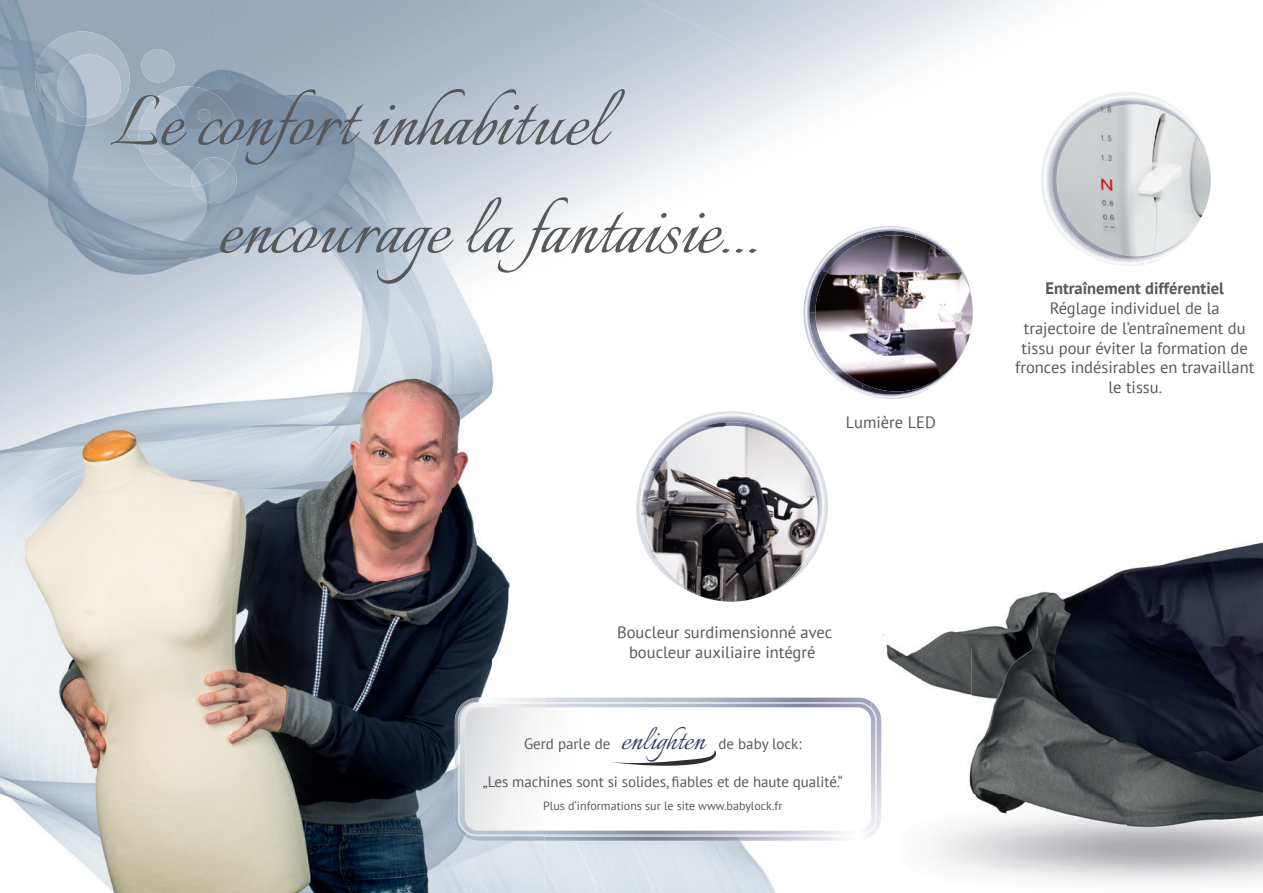
<style>
.page{position:relative;width:1263px;height:893px;background:#fff}
.page>*{position:absolute;margin:0;border:0;box-sizing:border-box;transform-origin:0 0}
.t1{font:90px/108px "Italianno";color:#57585a}
.t2{font:36px "Italianno";color:#323c5f}
.t3{font:16.5px/19.8px "PT Sans";color:#57585a;text-align:center}
.t4{font:700 16.5px "PT Sans";color:#57585a}
.t5{font:15px "PT Sans";letter-spacing:-.005em;color:#57585a}
.t6{font:12px "PT Sans";color:#57585a}
</style>
<div class="page">
<img style="left:971px;top:569px;width:155px;height:78px">
<img style="left:1126px;top:542px;width:137px;height:341px">
<img style="left:939px;top:647px;width:187px;height:236px">
<img style="left:0;top:0;width:54px;height:813px">
<img style="left:809px;top:836px;width:62px;height:5px">
<img style="left:545px;top:592px;width:317px;height:106px">
<img style="left:863px;top:396px;width:9px;height:306px">
<img style="left:863px;top:526px;width:1px;height:52px">
<img style="left:810px;top:78px;width:54px;height:448px">
<img style="left:647px;top:2px;width:55px;height:204px">
<img style="left:701px;top:28px;width:55px;height:178px">
<img style="left:54px;top:158px;width:269px;height:161px">
<img style="left:323px;top:0;width:217px;height:319px">
<img style="left:863px;top:103px;width:1px;height:123px">
<img style="left:54px;top:126px;width:86px;height:32px">
<img style="left:140px;top:86px;width:101px;height:101px">
<img style="left:35px;top:31px;width:95px;height:95px">
<img style="left:58px;top:55px;width:67px;height:62px">
<img style="left:141px;top:49px;width:34px;height:33px">
<img style="left:126px;top:96px;width:9px;height:54px">
<img style="left:135px;top:96px;width:49px;height:58px">
<img style="left:192px;top:164px;width:48px;height:39px">
<img style="left:191px;top:157px;width:39px;height:30px">
<img style="left:202px;top:124px;width:18px;height:18px">
<svg style="left:198px;top:109px;width:13px;height:13px"></svg>
<img style="left:881px;top:634px;width:41px;height:233px">
<img style="left:921px;top:629px;width:50px;height:203px">
<img style="left:26px;top:319px;width:415px;height:574px">
<img style="left:441px;top:789px;width:104px;height:104px">
<img style="left:441px;top:319px;width:52px;height:470px">
<img style="left:493px;top:378px;width:52px;height:320px">
<img style="left:455px;top:698px;width:90px;height:143px">
<img style="left:876px;top:708px;width:1px;height:122px">
<img style="left:545px;top:835px;width:313px;height:1px">
<img style="left:468px;top:703px;width:408px;height:132px">
<img style="left:803px;top:226px;width:168px;height:170px">
<img style="left:872px;top:359px;width:88px;height:40px">
<img style="left:820px;top:236px;width:42px;height:36px">
<img style="left:862px;top:231px;width:53px;height:11px">
<img style="left:915px;top:235px;width:47px;height:37px">
<img style="left:809px;top:272px;width:19px;height:82px">
<img style="left:961px;top:272px;width:7px;height:14px">
<img style="left:820px;top:354px;width:42px;height:35px">
<img style="left:862px;top:383px;width:53px;height:11px">
<img style="left:915px;top:368px;width:37px;height:23px">
<img style="left:1041px;top:92px;width:168px;height:174px">
<img style="left:1052px;top:100px;width:156px;height:159px">
<img style="left:646px;top:592px;width:91px;height:10px">
<img style="left:636px;top:411px;width:192px;height:181px">
<img style="left:654px;top:434px;width:32px;height:31px">
<img style="left:686px;top:422px;width:90px;height:17px">
<img style="left:776px;top:434px;width:32px;height:31px">
<img style="left:641px;top:465px;width:20px;height:44px">
<img style="left:804px;top:465px;width:17px;height:44px">
<img style="left:641px;top:509px;width:14px;height:43px">
<img style="left:809px;top:509px;width:12px;height:43px">
<img style="left:651px;top:552px;width:35px;height:38px">
<svg style="left:686px;top:587px;width:12px;height:8px"></svg>
<svg style="left:770px;top:589px;width:6px;height:4px"></svg>
<img style="left:776px;top:552px;width:35px;height:38px">
<svg style="left:610px;top:750px;width:106px;height:16px"></svg>
<h1 class="t1" style="left:219px;top:75px;width:542px;text-indent:-108px">Le confort inhabituel encourage la fantaisie...</h1>
<p class="t3" style="left:846px;top:412px;width:91px">Lumière LED</p>
<p class="t3" style="left:617px;top:622px;width:217px">Boucleur surdimensionné avec boucleur auxiliaire intégré</p>
<h2 class="t2" style="left:621px;top:720px;width:85px">enlighten</h2>
<p class="t5" style="left:524px;top:734px;width:88px">Gerd parle de</p>
<p class="t5" style="left:718px;top:734px;width:85px">de baby lock:</p>
<p class="t5" style="left:483px;top:772px;width:362px">„Les machines sont si solides, fiables et de haute qualité.“</p>
<p class="t6" style="left:543px;top:798px;width:241px">Plus d‘informations sur le site www.babylock.fr</p>
<p class="t4" style="left:1045px;top:277px;width:180px">Entraînement différentiel</p>
<p class="t3" style="left:1015px;top:298px;width:241px">Réglage individuel de la trajectoire de l’entraînement du tissu pour éviter la formation de fronces indésirables en travaillant le tissu.</p>
</div>
